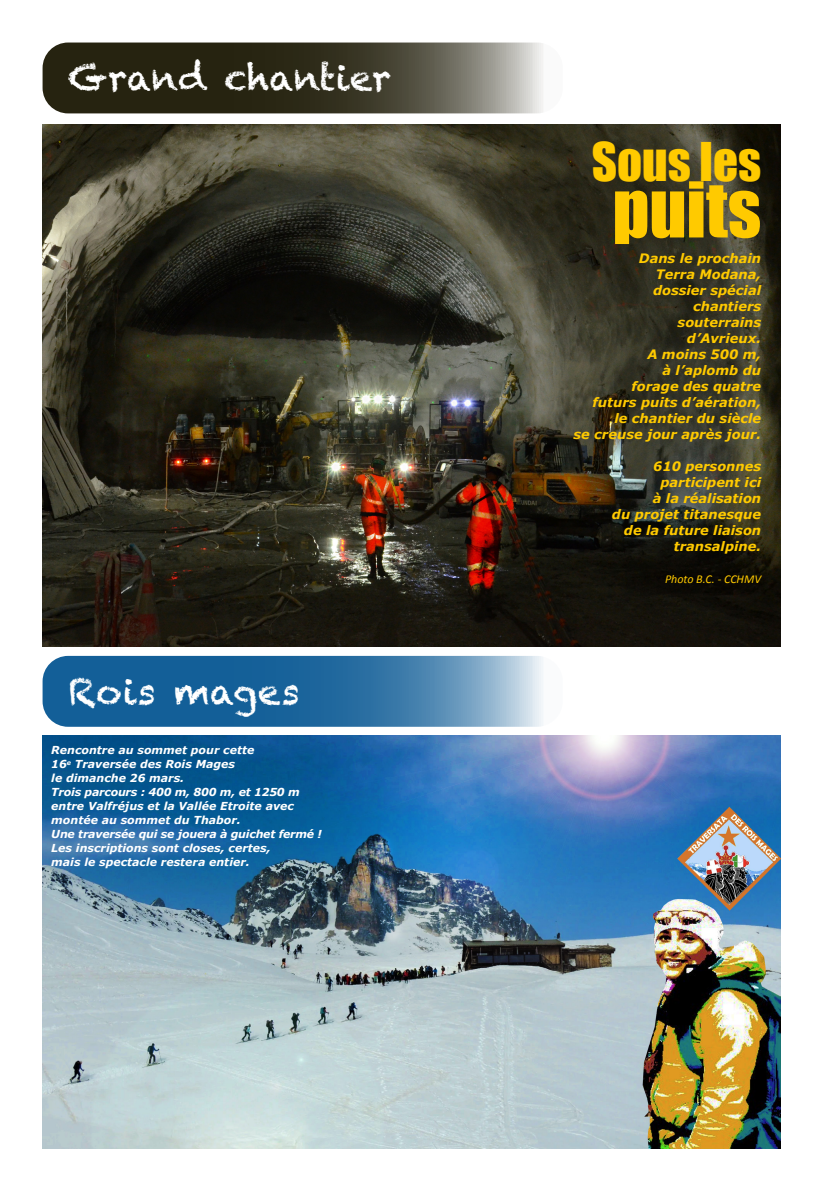
<style>
.page{position:relative;width:823px;height:1191px;background:#fff}
.page>*{position:absolute;margin:0;border:0;box-sizing:border-box;transform-origin:0 0}
.t1{font:71px "Impact";color:#ffca00}
.t2{font:49px "Impact";color:#ffca00}
.t3{font:36px "Chalkduster";color:#fff}
.t4{font:italic 700 13px/16px "Verdana";color:#ffca00;text-align:right}
.t5{font:italic 12px "Calibri";color:#ffca00}
.t6{font:italic 700 11px/14px "Verdana";color:#fff}
</style>
<div class="page">
<svg style="left:43px;top:656px;width:519px;height:71px;background:#3e7caa"></svg>
<img style="left:43px;top:736px;width:737px;height:412px">
<svg style="left:43px;top:43px;width:519px;height:70px;background:#4d4a3b"></svg>
<img style="left:43px;top:125px;width:737px;height:522px">
<h3 class="t3" style="left:68px;top:57px;width:324px">Grand chantier</h3>
<h3 class="t3" style="left:68px;top:670px;width:233px">Rois mages</h3>
<p class="t6" style="left:51px;top:743px;width:272px">Rencontre au sommet pour cette<br>16<sup>e</sup> Traversée des Rois Mages<br>le dimanche 26 mars.<br>Trois parcours : 400 m, 800 m, et 1250 m entre Valfréjus et la Vallée Etroite avec montée au sommet du Thabor.<br>Une traversée qui se jouera à guichet fermé !<br>Les inscriptions sont closes, certes,<br>mais le spectacle restera entier.</p>
<h2 class="t2" style="left:591px;top:124px;width:171px">Sous les</h2>
<h1 class="t1" style="left:612px;top:154px;width:150px">puits</h1>
<p class="t4" style="left:573px;top:250px;width:189px">Dans le prochain<br>Terra Modana,<br>dossier spécial<br>chantiers<br>souterrains<br>d’Avrieux.<br>A moins 500 m,<br>à l’aplomb du<br>forage des quatre<br>futurs puits d’aération,<br>le chantier du siècle<br>se creuse jour après jour.</p>
<p class="t4" style="left:611px;top:458px;width:151px">610 personnes participent ici<br>à la réalisation<br>du projet titanesque de la future liaison transalpine.</p>
<p class="t5" style="left:664px;top:570px;width:98px">Photo B.C. - CCHMV</p>
</div>
